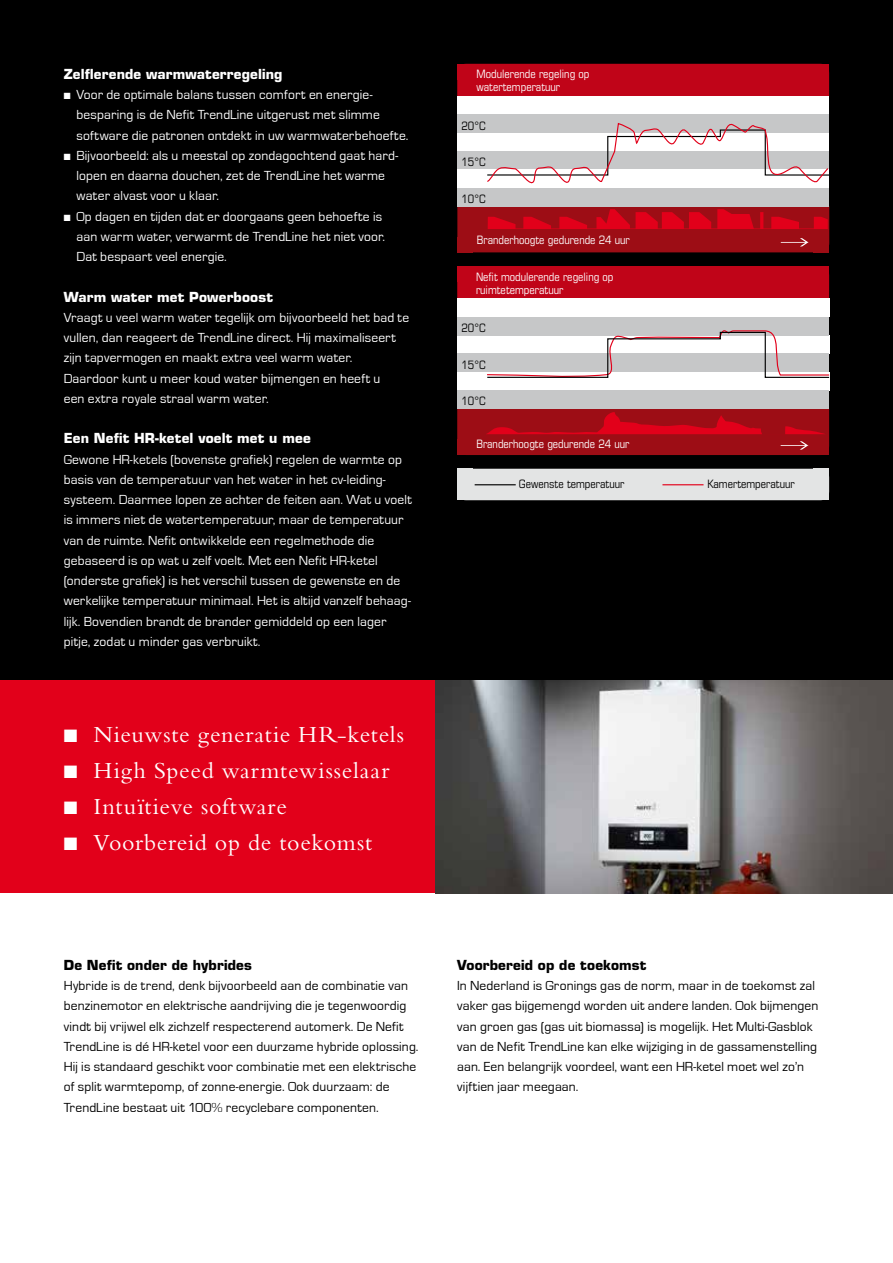
<style>
.page{position:relative;width:893px;height:1263px;background:#fff}
.page>*{position:absolute;margin:0;border:0;box-sizing:border-box;transform-origin:0 0}
.t1{font:24px "Bembo";letter-spacing:.03em;color:#fff}
.t2{font:13.5px/20.2px "Eurostile";letter-spacing:.01em;color:#fff}
.t3{font:13.5px/20.2px "Eurostile";letter-spacing:.01em;color:#000}
.t4{font:700 13.5px "Eurostile";letter-spacing:.01em;color:#fff}
.t5{font:700 13.5px "Eurostile";letter-spacing:.01em;color:#000}
.t6{font:condensed 11.55px/13px "Eurostile";color:#fff}
.t7{font:condensed 11.55px "Eurostile";color:#000}
</style>
<div class="page">
<div style="left:0;top:0;width:893px;height:680px;background:#000"></div>
<div style="left:0;top:680px;width:436px;height:213px;background:#e2001a"></div>
<img style="left:436px;top:680px;width:457px;height:213px">
<div style="left:473px;top:469px;width:340px;height:31px;background:#e3e4e4"></div>
<div style="left:457px;top:266px;width:372px;height:33px;background:#c00418"></div>
<svg style="left:457px;top:64px;width:372px;height:188px;background:#ce878d"></svg>
<div style="left:457px;top:335px;width:372px;height:19px;background:#fff"></div>
<div style="left:457px;top:299px;width:372px;height:18px;background:#fff"></div>
<div style="left:457px;top:317px;width:372px;height:18px;background:#c6c7c8"></div>
<div style="left:457px;top:354px;width:372px;height:18px;background:#c6c7c8"></div>
<div style="left:457px;top:372px;width:372px;height:18px;background:#fff"></div>
<div style="left:457px;top:390px;width:372px;height:19px;background:#c6c7c8"></div>
<svg style="left:457px;top:409px;width:372px;height:46px;background:#a50b16"></svg>
<hr style="left:475px;top:484px;width:41px;height:1px;background:#000">
<hr style="left:662px;top:484px;width:41px;height:1px;background:#e2001a">
<svg style="left:486px;top:330px;width:343px;height:48px"></svg>
<div style="left:457px;top:64px;width:16px;height:16px;background:#c00418"></div>
<div style="left:813px;top:64px;width:16px;height:16px;background:#c00418"></div>
<div style="left:813px;top:237px;width:16px;height:15px;background:#9d0d15"></div>
<div style="left:457px;top:237px;width:16px;height:15px;background:#9d0d15"></div>
<div style="left:457px;top:266px;width:16px;height:16px;background:#c00418"></div>
<div style="left:813px;top:266px;width:16px;height:16px;background:#c00418"></div>
<div style="left:813px;top:439px;width:16px;height:16px;background:#9d0d15"></div>
<div style="left:457px;top:439px;width:16px;height:16px;background:#9d0d15"></div>
<div style="left:457px;top:469px;width:16px;height:31px;background:#e3e4e4"></div>
<div style="left:813px;top:469px;width:16px;height:31px;background:#e3e4e4"></div>
<p class="t4" style="left:64px;top:65px;width:220px">Zelflerende warmwaterregeling</p>
<p class="t2" style="left:77px;top:85px;width:333px;text-indent:-13px">■ Voor de optimale balans tussen comfort en energie&shy;besparing is de Nefit TrendLine uitgerust met slimme software die patronen ontdekt in uw warmwaterbehoefte.</p>
<p class="t2" style="left:77px;top:145px;width:323px;text-indent:-13px">■ Bijvoorbeeld: als u meestal op zondagochtend gaat hard&shy;lopen en daarna douchen, zet de TrendLine het warme water alvast voor u klaar.</p>
<p class="t2" style="left:77px;top:206px;width:310px;text-indent:-13px">■ Op dagen en tijden dat er doorgaans geen behoefte is aan warm water, verwarmt de TrendLine het niet voor.<br>Dat bespaart veel energie.</p>
<p class="t4" style="left:64px;top:288px;width:211px">Warm water met Powerboost</p>
<p class="t2" style="left:64px;top:307px;width:347px">Vraagt u veel warm water tegelijk om bijvoorbeeld het bad te vullen, dan reageert de TrendLine direct. Hij maximaliseert zijn tapvermogen en maakt extra veel warm water.<br>Daardoor kunt u meer koud water bijmengen en heeft u<br>een extra royale straal warm water.</p>
<p class="t4" style="left:64px;top:430px;width:249px">Een Nefit HR-ketel voelt met u mee</p>
<p class="t2" style="left:64px;top:449px;width:350px">Gewone HR-ketels (bovenste grafiek) regelen de warmte op basis van de temperatuur van het water in het cv-leiding&shy;systeem. Daarmee lopen ze achter de feiten aan. Wat u voelt is immers niet de watertemperatuur, maar de temperatuur van de ruimte. Nefit ontwikkelde een regelmethode die gebaseerd is op wat u zelf voelt. Met een Nefit HR-ketel (onderste grafiek) is het verschil tussen de gewenste en de werkelijke temperatuur minimaal. Het is altijd vanzelf behaag&shy;lijk. Bovendien brandt de brander gemiddeld op een lager pitje, zodat u minder gas verbruikt.</p>
<h1 class="t1" style="left:64px;top:720px;width:342px">■ Nieuwste generatie HR-ketels</h1>
<h1 class="t1" style="left:64px;top:756px;width:327px">■ High Speed warmtewisselaar</h1>
<h1 class="t1" style="left:64px;top:792px;width:225px">■ Intuïtieve software</h1>
<h1 class="t1" style="left:64px;top:828px;width:310px">■ Voorbereid op de toekomst</h1>
<p class="t6" style="left:477px;top:67px;width:114px">Modulerende regeling op watertemperatuur</p>
<p class="t7" style="left:461px;top:119px;width:26px">20°C</p>
<p class="t7" style="left:461px;top:155px;width:26px">15°C</p>
<p class="t7" style="left:461px;top:192px;width:26px">10°C</p>
<p class="t6" style="left:477px;top:234px;width:155px">Branderhoogte gedurende 24 uur</p>
<p class="t6" style="left:476px;top:270px;width:139px">Nefit modulerende regeling op ruimtetemperatuur</p>
<p class="t7" style="left:461px;top:321px;width:26px">20°C</p>
<p class="t7" style="left:461px;top:358px;width:26px">15°C</p>
<p class="t7" style="left:461px;top:394px;width:26px">10°C</p>
<p class="t6" style="left:476px;top:437px;width:155px">Branderhoogte gedurende 24 uur</p>
<p class="t7" style="left:519px;top:477px;width:107px">Gewenste temperatuur</p>
<p class="t7" style="left:707px;top:477px;width:89px">Kamertemperatuur</p>
<p class="t5" style="left:64px;top:956px;width:190px">De Nefit onder de hybrides</p>
<p class="t3" style="left:64px;top:976px;width:356px">Hybride is de trend, denk bijvoorbeeld aan de combinatie van benzinemotor en elektrische aandrijving die je tegenwoordig vindt bij vrijwel elk zichzelf respecterend automerk. De Nefit TrendLine is dé HR-ketel voor een duurzame hybride oplossing.<br>Hij is standaard geschikt voor combinatie met een elektrische of split warmtepomp, of zonne-energie. Ook duurzaam: de TrendLine bestaat uit 100% recyclebare componenten.</p>
<p class="t5" style="left:457px;top:956px;width:191px">Voorbereid op de toekomst</p>
<p class="t3" style="left:457px;top:976px;width:363px">In Nederland is Gronings gas de norm, maar in de toekomst zal vaker gas bijgemengd worden uit andere landen. Ook bijmengen van groen gas (gas uit biomassa) is mogelijk. Het Multi-Gasblok van de Nefit TrendLine kan elke wijziging in de gassamenstelling aan. Een belangrijk voordeel, want een HR-ketel moet wel zo’n vijftien jaar meegaan.</p>
</div>
